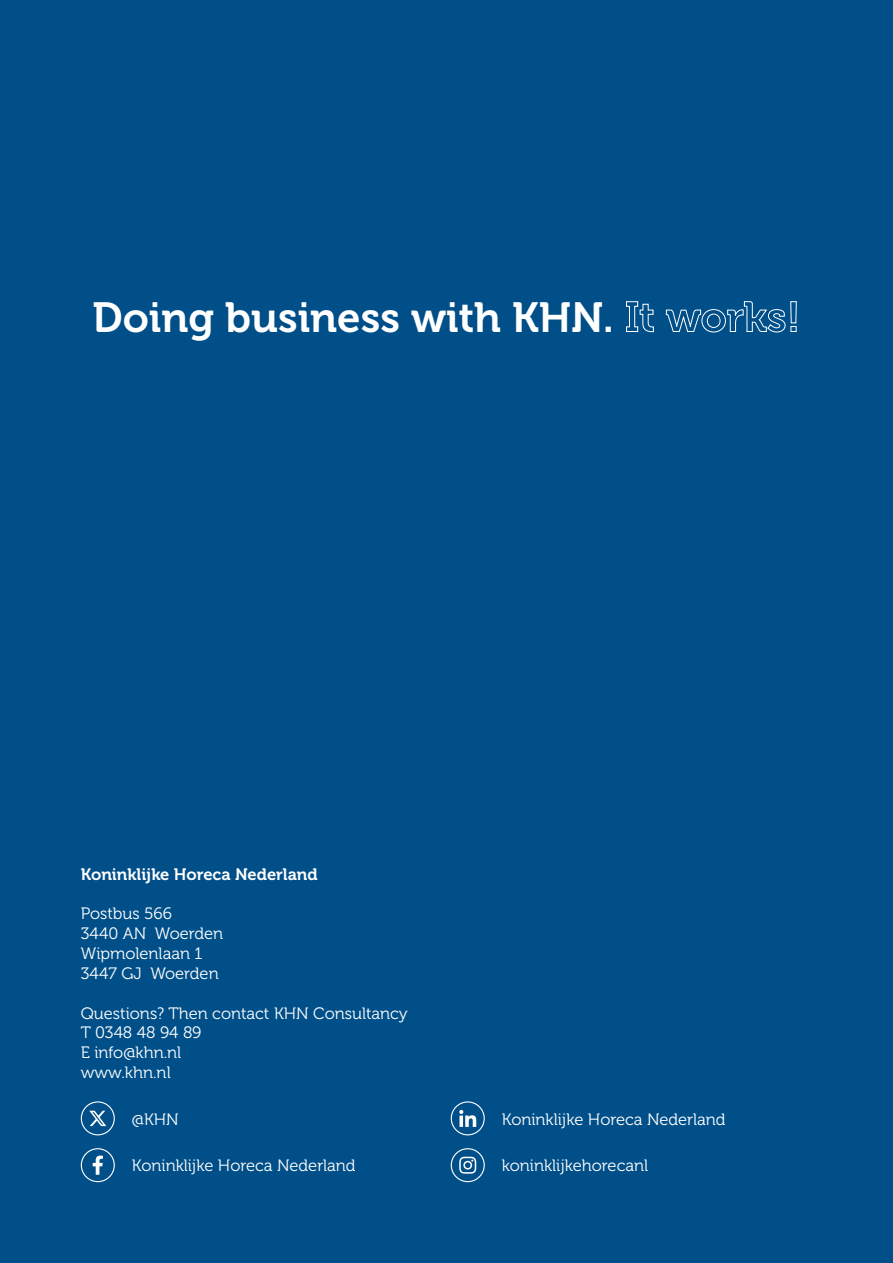
<style>
.page{position:relative;width:893px;height:1263px;background:#004f89}
.page>*{position:absolute;margin:0;border:0;box-sizing:border-box;transform-origin:0 0}
.t1{font:42px "Museo 700";color:#fff}
.t2{font:16.5px/19.8px "Museo 300";color:#fff}
.t3{font:16.5px "Museo 700";color:#fff}
</style>
<div class="page">
<div style="left:81px;top:1101px;width:34px;height:34px;border:1px solid #fff;border-radius:50%"></div>
<svg style="left:89px;top:1111px;width:17px;height:15px"></svg>
<div style="left:81px;top:1148px;width:34px;height:34px;border:1px solid #fff;border-radius:50%"></div>
<svg style="left:93px;top:1155px;width:10px;height:20px"></svg>
<div style="left:451px;top:1101px;width:34px;height:34px;border:1px solid #fff;border-radius:50%"></div>
<svg style="left:459px;top:1110px;width:17px;height:17px"></svg>
<div style="left:451px;top:1148px;width:34px;height:34px;border:1px solid #fff;border-radius:50%"></div>
<svg style="left:459px;top:1157px;width:17px;height:17px"></svg>
<h1 class="t1" style="left:92px;top:294px;width:709px">Doing business with KHN. It works!</h1>
<p class="t3" style="left:81px;top:865px;width:239px">Koninklijke Horeca Nederland</p>
<p class="t2" style="left:81px;top:904px;width:144px">Postbus 566<br>3440 AN Woerden<br>Wipmolenlaan 1<br>3447 GJ Woerden</p>
<p class="t2" style="left:81px;top:1003px;width:328px">Questions? Then contact KHN Consultancy<br>T 0348 48 94 89<br>E info@khn.nl<br>www.khn.nl</p>
<p class="t2" style="left:132px;top:1109px;width:48px">@KHN</p>
<p class="t2" style="left:132px;top:1156px;width:225px">Koninklijke Horeca Nederland</p>
<p class="t2" style="left:502px;top:1109px;width:225px">Koninklijke Horeca Nederland</p>
<p class="t2" style="left:502px;top:1156px;width:148px">koninklijkehorecanl</p>
</div>
